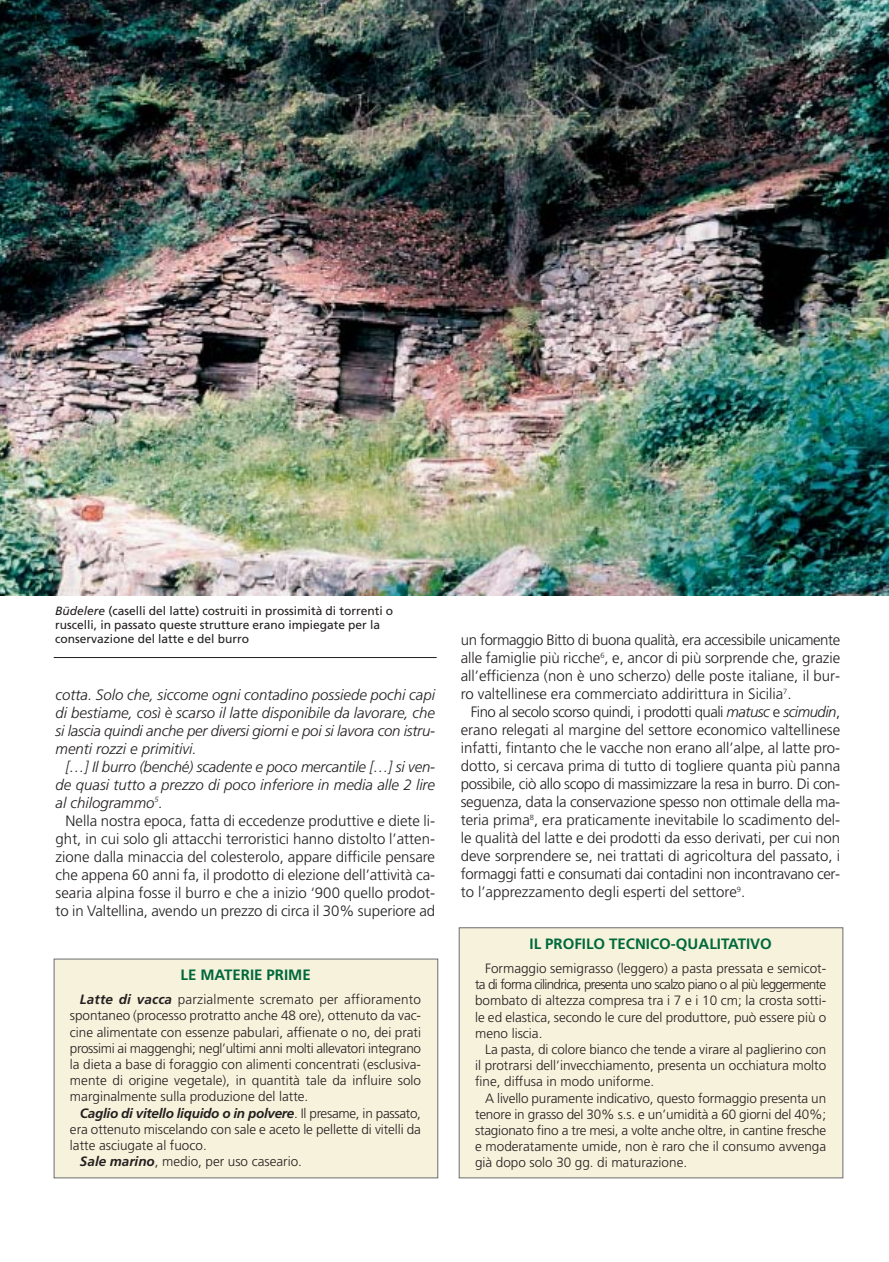
<style>
.page{position:relative;width:889px;height:1262px;background:#fff}
.page>*{position:absolute;margin:0;border:0;box-sizing:border-box;transform-origin:0 0}
.t1{font:300 15px/18px "Frutiger";color:#231f1f;text-align:justify}
.t2{font:italic 300 15px/18px "Frutiger";color:#231f1f;text-align:justify}
.t3{font:700 15px "Frutiger";color:#00693b}
.t4{font:300 13.5px/16.2px "Frutiger";color:#231f1f;text-align:justify}
.t5{font:italic 700 13.5px "Frutiger";letter-spacing:-.02em;color:#231f1f}
.t6{font:12px/14.4px "Frutiger";color:#231f1f}
.s1{font-style:italic}
.s2{font-weight:700;font-style:italic}
.s3{font-weight:300;font-style:normal}
</style>
<div class="page">
<img style="left:0;top:0;width:888px;height:1179px">
<p class="t6" style="left:55px;top:604px;width:339px"><span class="s1">Büdelere</span> (caselli del latte) costruiti in prossimità di torrenti o ruscelli, in passato queste strutture erano impiegate per la conservazione del latte e del burro</p>
<p class="t2" style="left:56px;top:686px;width:381px">cotta. Solo che, siccome ogni contadino possiede pochi capi di bestiame, così è scarso il latte disponibile da lavorare, che si lascia quindi anche per diversi giorni e poi si lavora con istru&shy;menti rozzi e primitivi.</p>
<p class="t2" style="left:56px;top:758px;width:381px;text-indent:10px">[…] Il burro (benché) scadente e poco mercantile […] si ven&shy;de quasi tutto a prezzo di poco inferiore in media alle 2 lire al chilogrammo<sup>5</sup>.</p>
<p class="t1" style="left:56px;top:812px;width:381px;text-indent:10px">Nella nostra epoca, fatta di eccedenze produttive e diete li&shy;ght, in cui solo gli attacchi terroristici hanno distolto l’atten&shy;zione dalla minaccia del colesterolo, appare difficile pensare che appena 60 anni fa, il prodotto di elezione dell’attività ca&shy;searia alpina fosse il burro e che a inizio ‘900 quello prodot&shy;to in Valtellina, avendo un prezzo di circa il 30% superiore ad</p>
<p class="t3" style="left:180px;top:968px;width:132px">LE MATERIE PRIME</p>
<p class="t4" style="left:70px;top:992px;width:352px;text-indent:10px"><span class="s2">Latte di vacca</span> parzialmente scremato per affioramento spontaneo (processo protratto anche 48 ore), ottenuto da vac&shy;cine alimentate con essenze pabulari, affienate o no, dei prati prossimi ai maggenghi; negl’ultimi anni molti allevatori integrano la dieta a base di foraggio con alimenti concentrati (esclusiva&shy;mente di origine vegetale), in quantità tale da influire solo marginalmente sulla produzione del latte.</p>
<p class="t5" style="left:80px;top:1107px;width:342px">Caglio di vitello liquido o in polvere<span class="s3">. Il presame, in passato,</span></p>
<p class="t4" style="left:70px;top:1122px;width:352px">era ottenuto miscelando con sale e aceto le pellette di vitelli da</p>
<p class="t4" style="left:70px;top:1138px;width:138px">latte asciugate al fuoco.</p>
<p class="t4" style="left:80px;top:1154px;width:223px"><span class="s2">Sale marino</span>, medio, per uso caseario.</p>
<p class="t1" style="left:460px;top:632px;width:381px">un formaggio Bitto di buona qualità, era accessibile unicamente alle famiglie più ricche<sup>6</sup>, e, ancor di più sorprende che, grazie all’efficienza (non è uno scherzo) delle poste italiane, il bur&shy;ro valtellinese era commerciato addirittura in Sicilia<sup>7</sup>.</p>
<p class="t1" style="left:460px;top:704px;width:381px;text-indent:10px">Fino al secolo scorso quindi, i prodotti quali <span class="s1">matusc</span> e <span class="s1">scimudin</span>, erano relegati al margine del settore economico valtellinese infatti, fintanto che le vacche non erano all’alpe, al latte pro&shy;dotto, si cercava prima di tutto di togliere quanta più panna possibile, ciò allo scopo di massimizzare la resa in burro. Di con&shy;seguenza, data la conservazione spesso non ottimale della ma&shy;teria prima<sup>8</sup>, era praticamente inevitabile lo scadimento del&shy;le qualità del latte e dei prodotti da esso derivati, per cui non deve sorprendere se, nei trattati di agricoltura del passato, i formaggi fatti e consumati dai contadini non incontravano cer&shy;to l’apprezzamento degli esperti del settore<sup>9</sup>.</p>
<p class="t3" style="left:529px;top:938px;width:244px">IL PROFILO TECNICO-QUALITATIVO</p>
<p class="t4" style="left:475px;top:961px;width:352px;text-indent:10px">Formaggio semigrasso (leggero) a pasta pressata e semicot&shy;ta di forma cilindrica, presenta uno scalzo piano o al più leggermente bombato di altezza compresa tra i 7 e i 10 cm; la crosta sotti&shy;le ed elastica, secondo le cure del produttore, può essere più o meno liscia.</p>
<p class="t4" style="left:475px;top:1042px;width:352px;text-indent:10px">La pasta, di colore bianco che tende a virare al paglierino con il protrarsi dell’invecchiamento, presenta un occhiatura molto fine, diffusa in modo uniforme.</p>
<p class="t4" style="left:475px;top:1090px;width:352px;text-indent:10px">A livello puramente indicativo, questo formaggio presenta un tenore in grasso del 30% s.s. e un’umidità a 60 giorni del 40%; stagionato fino a tre mesi, a volte anche oltre, in cantine fresche e moderatamente umide, non è raro che il consumo avvenga già dopo solo 30 gg. di maturazione.</p>
</div>
